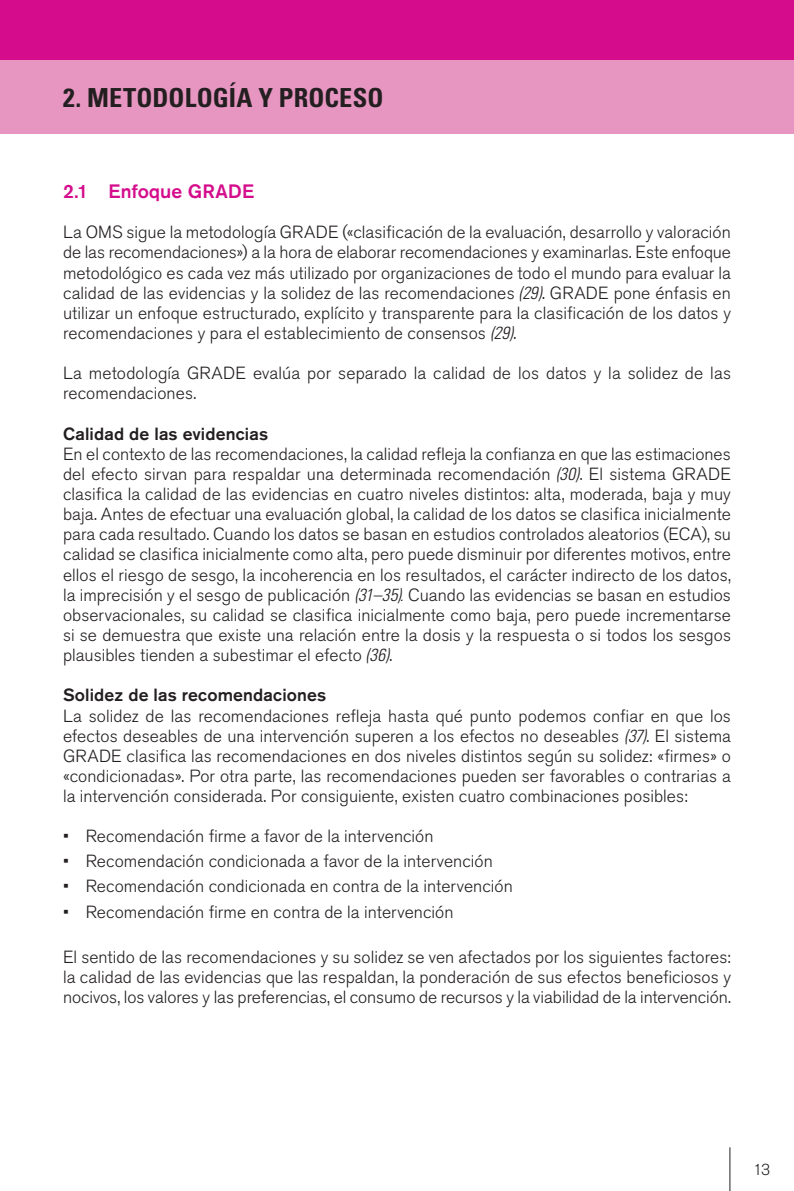
<style>
.page{position:relative;width:794px;height:1191px;background:#fff}
.page>*{position:absolute;margin:0;border:0;box-sizing:border-box;transform-origin:0 0}
.Title_Section{font:700 condensed 26.25px "Univers";letter-spacing:.005em;color:#231f20}
.Title_1_1{font:500 19.25px "Akzidenz Grotesk BQ";letter-spacing:.01em;color:#d50d8c}
.Body{font:300 17.5px/20.1px "Akzidenz Grotesk BQ";letter-spacing:.005em;color:#231f20;text-align:justify}
.Body-2{font:500 17.5px "Akzidenz Grotesk BQ";letter-spacing:.005em;color:#231f20}
.t1{font:300 15.75px "Akzidenz Grotesk BQ";color:#231f20}
.s1{font-family:"Univers";font-style:italic;font-stretch:condensed}
</style>
<div class="page">
<hr style="left:729px;top:1147px;width:1px;height:44px;background:#231f20">
<div style="left:0;top:60px;width:794px;height:74px;background:#e796c1"></div>
<div style="left:0;top:0;width:794px;height:60px;background:#d50d8c"></div>
<p class="Title_Section" style="left:63px;top:82px;width:322px">2. METODOLOGÍA Y PROCESO</p>
<p class="Title_1_1" style="left:63px;top:179px;width:193px">2.1 Enfoque GRADE</p>
<p class="Body" style="left:63px;top:222px;width:669px">La OMS sigue la metodología GRADE («clasificación de la evaluación, desarrollo y valoración de las recomendaciones») a la hora de elaborar recomendaciones y examinarlas. Este enfoque metodológico es cada vez más utilizado por organizaciones de todo el mundo para evaluar la calidad de las evidencias y la solidez de las recomendaciones <span class="s1">(29)</span>. GRADE pone énfasis en utilizar un enfoque estructurado, explícito y transparente para la clasificación de los datos y recomendaciones y para el establecimiento de consensos <span class="s1">(29)</span>.</p>
<p class="Body" style="left:63px;top:363px;width:669px">La metodología GRADE evalúa por separado la calidad de los datos y la solidez de las recomendaciones.</p>
<p class="Body-2" style="left:63px;top:423px;width:207px">Calidad de las evidencias</p>
<p class="Body" style="left:63px;top:444px;width:669px">En el contexto de las recomendaciones, la calidad refleja la confianza en que las estimaciones del efecto sirvan para respaldar una determinada recomendación <span class="s1">(30)</span>. El sistema GRADE clasifica la calidad de las evidencias en cuatro niveles distintos: alta, moderada, baja y muy baja. Antes de efectuar una evaluación global, la calidad de los datos se clasifica inicialmente para cada resultado. Cuando los datos se basan en estudios controlados aleatorios (ECA), su calidad se clasifica inicialmente como alta, pero puede disminuir por diferentes motivos, entre ellos el riesgo de sesgo, la incoherencia en los resultados, el carácter indirecto de los datos, la imprecisión y el sesgo de publicación <span class="s1">(31–35).</span> Cuando las evidencias se basan en estudios observacionales, su calidad se clasifica inicialmente como baja, pero puede incrementarse si se demuestra que existe una relación entre la dosis y la respuesta o si todos los sesgos plausibles tienden a subestimar el efecto <span class="s1">(36)</span>.</p>
<p class="Body-2" style="left:63px;top:684px;width:265px">Solidez de las recomendaciones</p>
<p class="Body" style="left:63px;top:705px;width:669px">La solidez de las recomendaciones refleja hasta qué punto podemos confiar en que los efectos deseables de una intervención superen a los efectos no deseables <span class="s1">(37)</span>. El sistema GRADE clasifica las recomendaciones en dos niveles distintos según su solidez: «firmes» o «condicionadas». Por otra parte, las recomendaciones pueden ser favorables o contrarias a la intervención considerada. Por consiguiente, existen cuatro combinaciones posibles:</p>
<p class="Body" style="left:63px;top:826px;width:372px">• Recomendación firme a favor de la intervención</p>
<p class="Body" style="left:63px;top:851px;width:431px">• Recomendación condicionada a favor de la intervención</p>
<p class="Body" style="left:63px;top:876px;width:451px">• Recomendación condicionada en contra de la intervención</p>
<p class="Body" style="left:63px;top:901px;width:392px">• Recomendación firme en contra de la intervención</p>
<p class="Body" style="left:63px;top:947px;width:669px">El sentido de las recomendaciones y su solidez se ven afectados por los siguientes factores: la calidad de las evidencias que las respaldan, la ponderación de sus efectos beneficiosos y nocivos, los valores y las preferencias, el consumo de recursos y la viabilidad de la intervención.</p>
<p class="t1" style="left:753px;top:1160px;width:19px">13</p>
</div>
